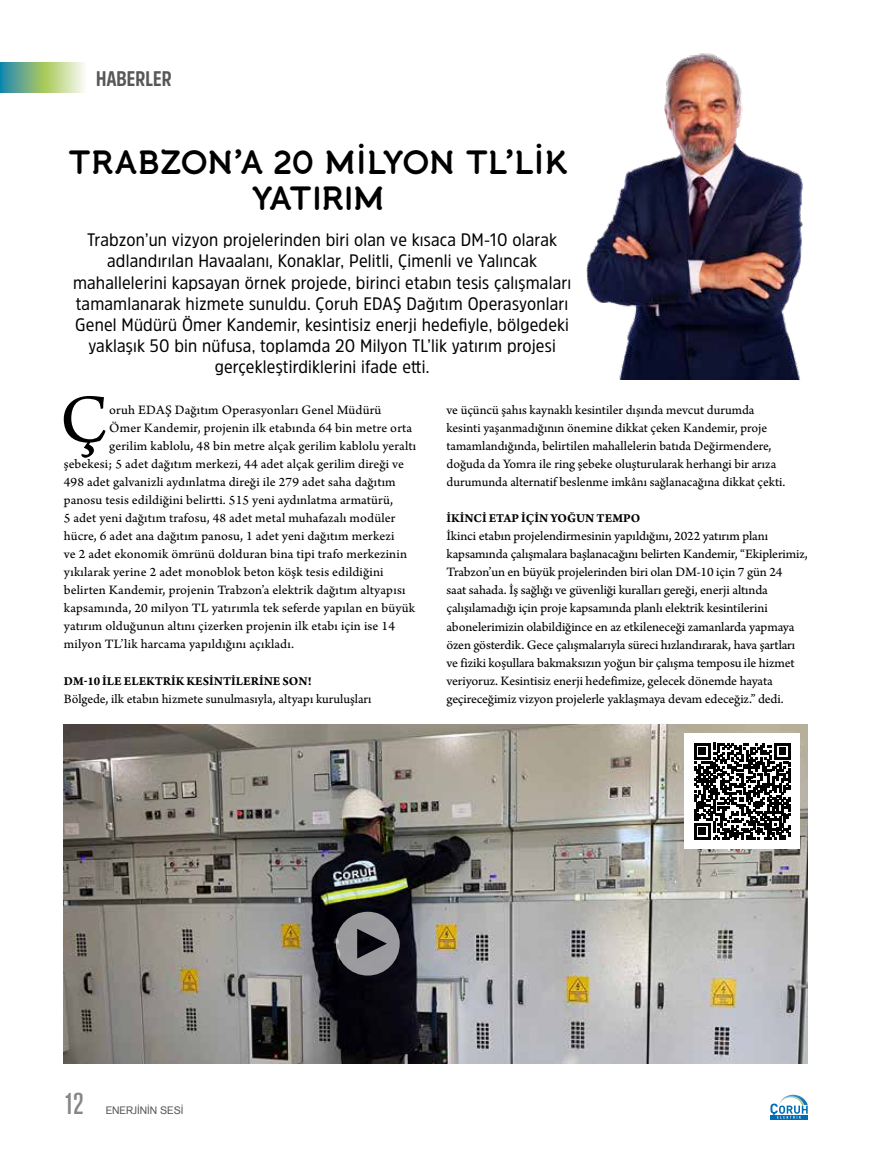
<style>
.page{position:relative;width:893px;height:1149px;background:#fff}
.page>*{position:absolute;margin:0;border:0;box-sizing:border-box;transform-origin:0 0}
.t1{font:71.55px "Arno Pro Sm Text";color:#000}
.t2{font:700 33px/36px "Banda";letter-spacing:-.03em;color:#000;text-align:center}
.t3{font:500 condensed 30px "Akzidenz Grotesk Pro";color:#878787}
.t4{font:700 21px "Amsi Pro Cond";color:#575756}
.t5{font:18px/21px "Amsi Pro Narw";letter-spacing:.01em;color:#000;text-align:center}
.t6{font:13.5px/18px "Arno Pro Sm Text";color:#000}
.t7{font:12.75px "Arno Pro Bold Sm Text";color:#000}
.t8{font:10.5px "Akzidenz Grotesk CE";color:#575756}
</style>
<div class="page">
<img style="left:64px;top:724px;width:744px;height:339px">
<img style="left:586px;top:53px;width:217px;height:326px">
<svg style="left:336px;top:911px;width:64px;height:64px;background:#69696d"></svg>
<div style="left:685px;top:733px;width:115px;height:115px;background:#fff"></div>
<svg style="left:694px;top:742px;width:97px;height:97px"></svg>
<svg style="left:770px;top:1094px;width:38px;height:24px"></svg>
<svg style="left:0;top:62px;width:84px;height:30px;background:#96c296"></svg>
<h3 class="t4" style="left:96px;top:64px;width:77px">HABERLER</h3>
<h2 class="t2" style="left:68px;top:144px;width:502px">TRABZON’A 20 MİLYON TL’LİK<br>YATIRIM</h2>
<p class="t5" style="left:73px;top:229px;width:500px">Trabzon’un vizyon projelerinden biri olan ve kısaca DM-10 olarak adlandırılan Havaalanı, Konaklar, Pelitli, Çimenli ve Yalıncak mahallelerini kapsayan örnek projede, birinci etabın tesis çalışmaları tamamlanarak hizmete sunuldu. Çoruh EDAŞ Dağıtım Operasyonları Genel Müdürü Ömer Kandemir, kesintisiz enerji hedefiyle, bölgedeki yaklaşık 50 bin nüfusa, toplamda 20 Milyon TL’lik yatırım projesi gerçekleştirdiklerini ifade etti.</p>
<h1 class="t1" style="left:60px;top:378px;width:50px">Ç</h1>
<p class="t6" style="left:109px;top:402px;width:274px">oruh EDAŞ Dağıtım Operasyonları Genel Müdürü</p>
<p class="t6" style="left:446px;top:402px;width:340px">ve üçüncü şahıs kaynaklı kesintiler dışında mevcut durumda kesinti yaşanmadığının önemine dikkat çeken Kandemir, proje tamamlandığında, belirtilen mahallelerin batıda Değirmendere, doğuda da Yomra ile ring şebeke oluşturularak herhangi bir arıza durumunda alternatif beslenme imkânı sağlanacağına dikkat çekti.</p>
<p class="t7" style="left:447px;top:511px;width:195px">İKINCI ETAP IÇIN YOĞUN TEMPO</p>
<p class="t6" style="left:446px;top:528px;width:363px">İkinci etabın projelendirmesinin yapıldığını, 2022 yatırım planı kapsamında çalışmalara başlanacağını belirten Kandemir, “Ekiplerimiz, Trabzon’un en büyük projelerinden biri olan DM-10 için 7 gün 24<br>saat sahada. İş sağlığı ve güvenliği kuralları gereği, enerji altında çalışılamadığı için proje kapsamında planlı elektrik kesintilerini abonelerimizin olabildiğince en az etkileneceği zamanlarda yapmaya özen gösterdik. Gece çalışmalarıyla süreci hızlandırarak, hava şartları ve fiziki koşullara bakmaksızın yoğun bir çalışma temposu ile hizmet veriyoruz. Kesintisiz enerji hedefimize, gelecek dönemde hayata geçireceğimiz vizyon projelerle yaklaşmaya devam edeceğiz.” dedi.</p>
<p class="t6" style="left:109px;top:420px;width:304px">Ömer Kandemir, projenin ilk etabında 64 bin metre orta</p>
<p class="t6" style="left:109px;top:438px;width:308px">gerilim kablolu, 48 bin metre alçak gerilim kablolu yeraltı</p>
<p class="t6" style="left:64px;top:456px;width:342px">şebekesi; 5 adet dağıtım merkezi, 44 adet alçak gerilim direği ve</p>
<p class="t6" style="left:64px;top:474px;width:334px">498 adet galvanizli aydınlatma direği ile 279 adet saha dağıtım</p>
<p class="t6" style="left:64px;top:492px;width:331px">panosu tesis edildiğini belirtti. 515 yeni aydınlatma armatürü,</p>
<p class="t6" style="left:64px;top:510px;width:333px">5 adet yeni dağıtım trafosu, 48 adet metal muhafazalı modüler</p>
<p class="t6" style="left:64px;top:528px;width:332px">hücre, 6 adet ana dağıtım panosu, 1 adet yeni dağıtım merkezi</p>
<p class="t6" style="left:64px;top:546px;width:345px">ve 2 adet ekonomik ömrünü dolduran bina tipi trafo merkezinin</p>
<p class="t6" style="left:64px;top:564px;width:321px">yıkılarak yerine 2 adet monoblok beton köşk tesis edildiğini</p>
<p class="t6" style="left:64px;top:582px;width:343px">belirten Kandemir, projenin Trabzon’a elektrik dağıtım altyapısı</p>
<p class="t6" style="left:64px;top:600px;width:353px">kapsamında, 20 milyon TL yatırımla tek seferde yapılan en büyük</p>
<p class="t6" style="left:64px;top:618px;width:333px">yatırım olduğunun altını çizerken projenin ilk etabı için ise 14</p>
<p class="t6" style="left:64px;top:636px;width:232px">milyon TL’lik harcama yapıldığını açıkladı.</p>
<p class="t7" style="left:64px;top:673px;width:249px">DM-10 ILE ELEKTRIK KESINTILERINE SON!</p>
<p class="t6" style="left:64px;top:690px;width:309px">Bölgede, ilk etabın hizmete sunulmasıyla, altyapı kuruluşları</p>
<h3 class="t3" style="left:64px;top:1083px;width:22px">12</h3>
<p class="t8" style="left:106px;top:1102px;width:79px">ENERJİNİN SESİ</p>
</div>
